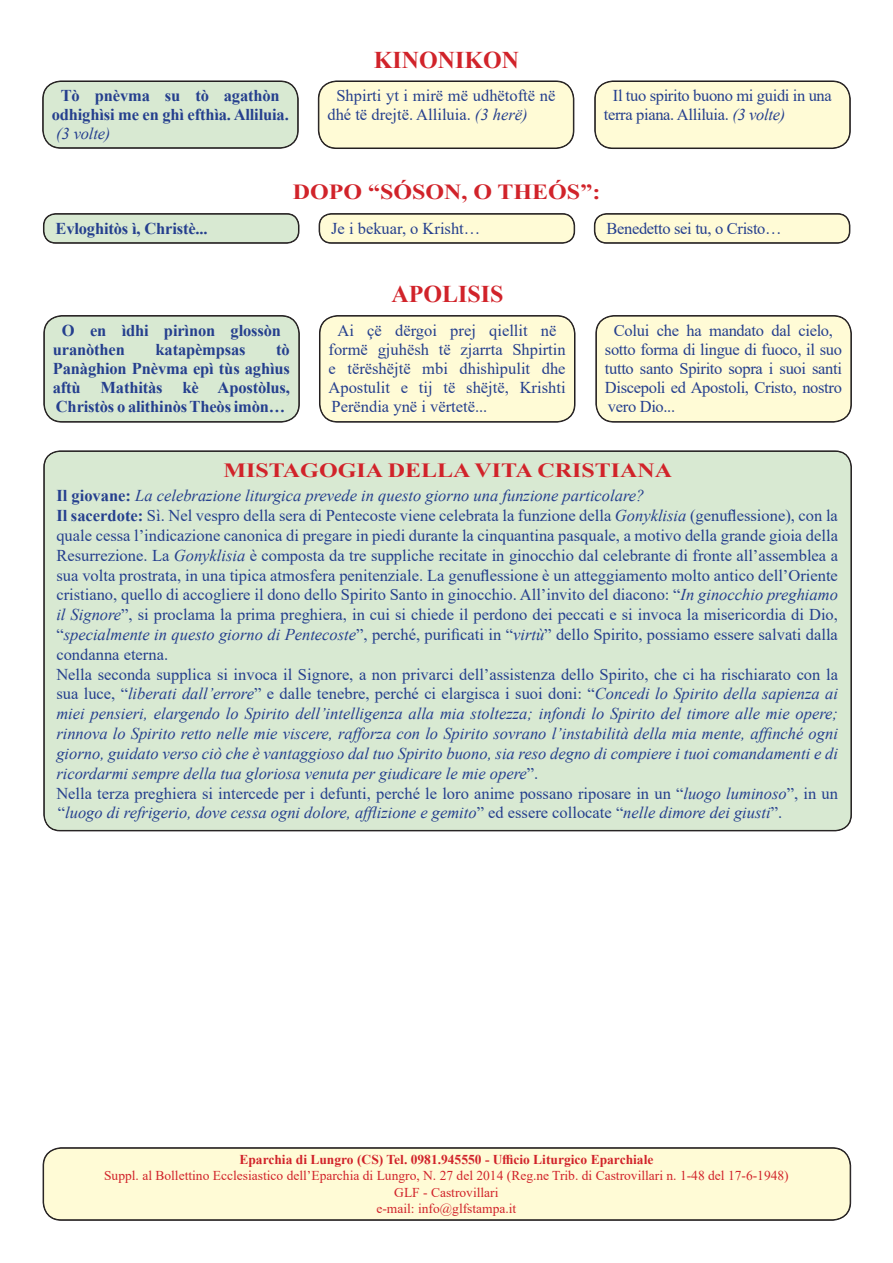
<style>
.page{position:relative;width:893px;height:1263px;background:#fff}
.page>*{position:absolute;margin:0;border:0;box-sizing:border-box;transform-origin:0 0}
.t1{font:700 24px "Times New Roman";color:#d1232a}
.t2{font:700 21.45px "Times New Roman";color:#d1232a;scale:1.12 1}
.t3{font:700 20.1px "Times New Roman";color:#d1232a;scale:1.19 1}
.t4{font:16.5px/19.8px "Times New Roman";color:#253f8e}
.t5{font:16.5px/18.9px "Times New Roman";letter-spacing:-.02em;color:#253f8e}
.t6{font:700 16.5px/18.9px "Times New Roman";letter-spacing:-.01em;color:#253f8e}
.t7{font:italic 16.5px "Times New Roman";letter-spacing:-.01em;color:#253f8e}
.t8{font:13.5px/16.2px "Times New Roman";color:#d1232a;text-align:center}
.t9{font:700 13.5px "Times New Roman";color:#d1232a}
.s1{font-style:italic}
.s2{font-weight:700}
</style>
<div class="page">
<div style="left:43px;top:1148px;width:807px;height:72px;background:#fffbd6;border-radius:18px"></div>
<div style="left:44px;top:1148px;width:806px;height:72px;border:1px solid #231f20;border-radius:18px"></div>
<div style="left:44px;top:316px;width:255px;height:106px;background:#d8e9d2;border-radius:18px"></div>
<div style="left:44px;top:316px;width:255px;height:106px;border:1px solid #231f20;border-radius:18px"></div>
<div style="left:44px;top:214px;width:255px;height:29px;background:#d8e9d2;border-radius:12px"></div>
<div style="left:43px;top:213px;width:256px;height:30px;border:1px solid #231f20;border-radius:12px"></div>
<div style="left:44px;top:214px;width:255px;height:29px;border:1px solid #231f20;border-radius:12px"></div>
<div style="left:320px;top:316px;width:255px;height:106px;background:#fffbd6;border-radius:18px"></div>
<div style="left:320px;top:316px;width:255px;height:106px;border:1px solid #231f20;border-radius:18px"></div>
<div style="left:319px;top:214px;width:255px;height:29px;background:#fffbd6;border-radius:12px"></div>
<div style="left:319px;top:213px;width:256px;height:30px;border:1px solid #231f20;border-radius:12px"></div>
<div style="left:320px;top:214px;width:254px;height:29px;border:1px solid #231f20;border-radius:12px"></div>
<div style="left:596px;top:316px;width:255px;height:106px;background:#fffbd6;border-radius:18px"></div>
<div style="left:596px;top:316px;width:255px;height:106px;border:1px solid #231f20;border-radius:18px"></div>
<div style="left:595px;top:214px;width:255px;height:29px;background:#fffbd6;border-radius:12px"></div>
<div style="left:594px;top:213px;width:256px;height:30px;border:1px solid #231f20;border-radius:12px"></div>
<div style="left:595px;top:214px;width:254px;height:29px;border:1px solid #231f20;border-radius:12px"></div>
<div style="left:44px;top:451px;width:807px;height:380px;background:#d8e9d2;border-radius:16px"></div>
<div style="left:43px;top:81px;width:255px;height:67px;background:#d8e9d2;border-radius:18px"></div>
<div style="left:43px;top:81px;width:255px;height:67px;border:1px solid #231f20;border-radius:18px"></div>
<div style="left:319px;top:81px;width:255px;height:67px;background:#fffbd6;border-radius:18px"></div>
<div style="left:319px;top:81px;width:254px;height:67px;border:1px solid #231f20;border-radius:18px"></div>
<div style="left:595px;top:81px;width:255px;height:67px;background:#fffbd6;border-radius:18px"></div>
<div style="left:595px;top:81px;width:255px;height:67px;border:1px solid #231f20;border-radius:18px"></div>
<p class="t6" style="left:52px;top:86px;width:239px;text-align:center">Tò pnèvma su tò agathòn odhighìsi me en ghì efthìa. Alliluia.</p>
<p class="t7" style="left:56px;top:122px;width:56px">(3 volte)</p>
<h1 class="t1" style="left:374px;top:42px;width:147px">KINONIKON</h1>
<p class="t4" style="left:327px;top:86px;width:229px;line-height:19px;text-indent:9px">Shpirti yt i mirё mё udhёtoftё nё dhé tё drejtё. Alliluia. <span class="s1">(3 herë)</span></p>
<p class="t5" style="left:604px;top:86px;width:229px;text-indent:9px">Il tuo spirito buono mi guidi in una terra piana. Alliluia. <span class="s1">(3 volte)</span></p>
<p class="t6" style="left:56px;top:218px;width:154px">Evloghitòs ì, Christè...</p>
<h2 class="t2" style="left:293px;top:177px;width:276px">DOPO “SÓSON, O THEÓS”:</h2>
<p class="t4" style="left:331px;top:218px;width:151px">Je i bekuar, o Krisht…</p>
<p class="t5" style="left:606px;top:219px;width:177px">Benedetto sei tu, o Cristo…</p>
<h1 class="t1" style="left:392px;top:277px;width:114px">APOLISIS</h1>
<p class="t6" style="left:53px;top:320px;width:230px;text-indent:9px">O en ìdhi pirìnon glossòn uranòthen</p>
<p class="t6" style="left:53px;top:339px;width:239px;text-align:justify;text-indent:223px">tò Panàghion Pnèvma epì tùs aghìus aftù Mathitàs kè Apostòlus, Christòs o alithinòs Theòs imòn…</p>
<p class="t6" style="left:156px;top:339px;width:92px">katapèmpsas</p>
<p class="t4" style="left:329px;top:321px;width:239px;line-height:18.9px;text-indent:9px">Ai çë dërgoi prej qiellit në formë gjuhësh të zjarrta Shpirtin e tërëshëjtë mbi dhishìpulit dhe<br>Apostulit e tij të shëjtë, Krishti<br>Perëndia ynë i vërtetë...</p>
<p class="t5" style="left:605px;top:321px;width:239px;text-indent:9px">Colui che ha mandato dal cielo, sotto forma di lingue di fuoco, il suo tutto santo Spirito sopra i suoi santi<br>Discepoli ed Apostoli, Cristo, nostro vero Dio...</p>
<p class="t3" style="left:223px;top:456px;width:379px">MISTAGOGIA DELLA VITA CRISTIANA</p>
<p class="t4" style="left:56px;top:485px;width:783px"><span class="s2">Il giovane:</span> <span class="s1">La celebrazione liturgica prevede in questo giorno una funzione particolare?<br></span><span class="s2">Il sacerdote:</span> Sì. Nel vespro della sera di Pentecoste viene celebrata la funzione della <span class="s1">Gonyklisia</span> (genuflessione), con la quale cessa l’indicazione canonica di pregare in piedi durante la cinquantina pasquale, a motivo della grande gioia della Resurrezione. La <span class="s1">Gonyklisia</span> è composta da tre suppliche recitate in ginocchio dal celebrante di fronte all’assemblea a sua volta prostrata, in una tipica atmosfera penitenziale. La genuflessione è un atteggiamento molto antico dell’Oriente cristiano, quello di accogliere il dono dello Spirito Santo in ginocchio. All’invito del diacono: “<span class="s1">In ginocchio preghiamo il Signore</span>”, si proclama la prima preghiera, in cui si chiede il perdono dei peccati e si invoca la misericordia di Dio, “<span class="s1">specialmente in questo giorno di Pentecoste</span>”, perché, purificati in “<span class="s1">virtù</span>” dello Spirito, possiamo essere salvati dalla condanna eterna.<br>Nella seconda supplica si invoca il Signore, a non privarci dell’assistenza dello Spirito, che ci ha rischiarato con la sua luce, “<span class="s1">liberati dall’errore</span>” e dalle tenebre, perché ci elargisca i suoi doni: “<span class="s1">Concedi lo Spirito della sapienza ai miei pensieri, elargendo lo Spirito dell’intelligenza alla mia stoltezza; infondi lo Spirito del timore alle mie opere; rinnova lo Spirito retto nelle mie viscere, rafforza con lo Spirito sovrano l’instabilità della mia mente, affinché ogni giorno, guidato verso ciò che è vantaggioso dal tuo Spirito buono, sia reso degno di compiere i tuoi comandamenti e di ricordarmi sempre della tua gloriosa venuta per giudicare le mie opere</span>”.<br>Nella terza preghiera si intercede per i defunti, perché le loro anime possano riposare in un “<span class="s1">luogo luminoso</span>”, in un “<span class="s1">luogo di refrigerio, dove cessa ogni dolore, afflizione e gemito</span>” ed essere collocate “<span class="s1">nelle dimore dei giusti</span>”.</p>
<p class="t9" style="left:239px;top:1150px;width:415px">Eparchia di Lungro (CS) Tel. 0981.945550 - Ufficio Liturgico Eparchiale</p>
<p class="t8" style="left:104px;top:1167px;width:686px">Suppl. al Bollettino Ecclesiastico dell’Eparchia di Lungro, N. 27 del 2014 (Reg.ne Trib. di Castrovillari n. 1-48 del 17-6-1948)<br>GLF - Castrovillari<br>e-mail: info@glfstampa.it</p>
</div>
